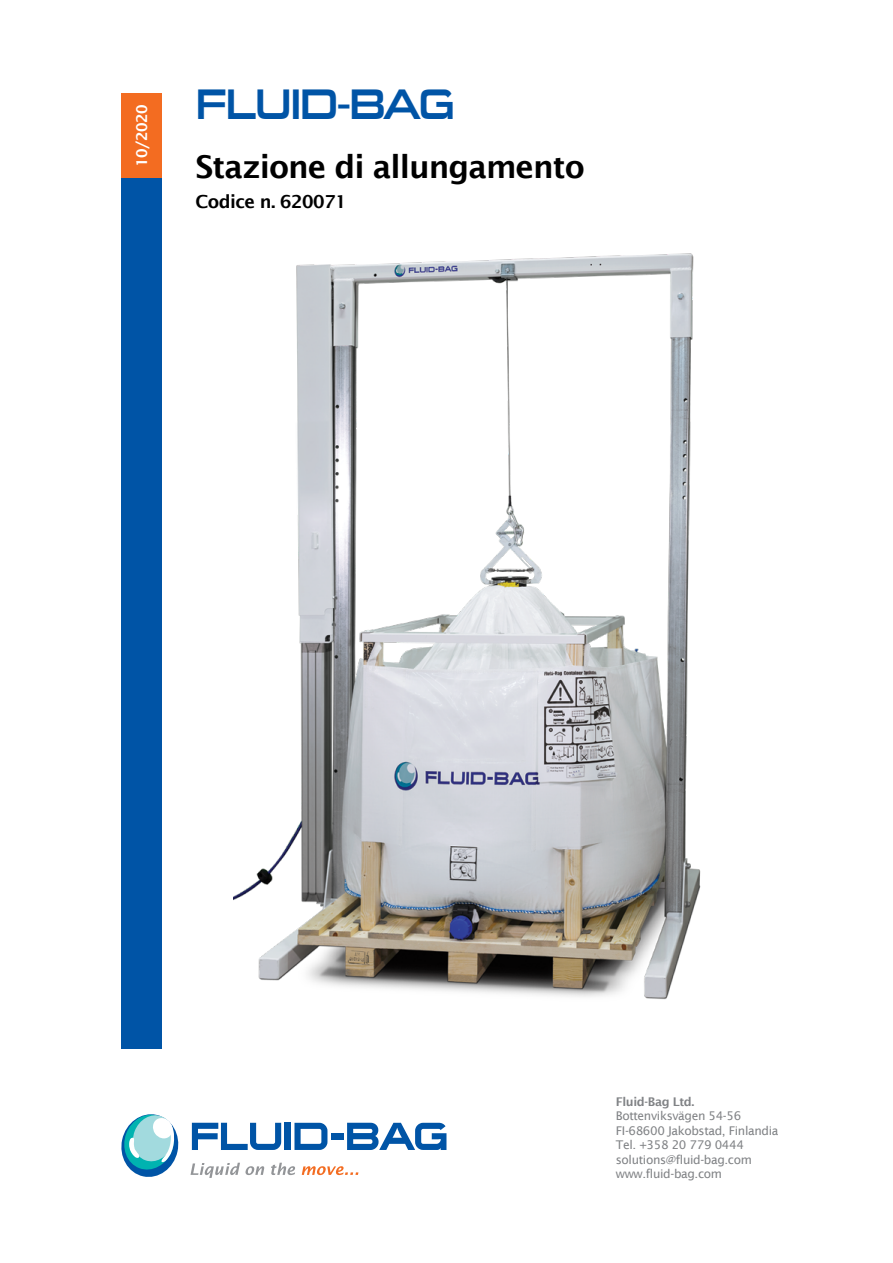
<style>
.page{position:relative;width:893px;height:1263px;background:#fff}
.page>*{position:absolute;margin:0;border:0;box-sizing:border-box;transform-origin:0 0}
.t1{font:42px "Sui Generis Rg";letter-spacing:-.03em;color:#0054a6}
.t2{font:600 31.5px "Lucida Sans";letter-spacing:-.03em;color:#000}
.t3{font:600 18px "Lucida Sans";letter-spacing:-.03em;color:#000}
.t4{font:600 15px "Lucida Sans";letter-spacing:-.03em;color:#fff}
.t5{font:12px/14.4px "Lucida Sans";letter-spacing:-.03em;color:#808285}
.t6{font:600 12px "Lucida Sans";letter-spacing:-.03em;color:#808285}
</style>
<div class="page">
<div style="left:121px;top:93px;width:41px;height:956px;background:#0054a6"></div>
<div style="left:121px;top:93px;width:41px;height:85px;background:#f36c21"></div>
<svg style="left:121px;top:1114px;width:58px;height:63px"></svg>
<svg style="left:192px;top:1123px;width:89px;height:27px"></svg>
<div style="left:285px;top:1123px;width:6px;height:27px;background:#0054a6"></div>
<svg style="left:294px;top:1123px;width:33px;height:27px"></svg>
<div style="left:331px;top:1133px;width:12px;height:6px;background:#0054a6"></div>
<svg style="left:347px;top:1123px;width:99px;height:27px"></svg>
<svg style="left:191px;top:1163px;width:73px;height:15px"></svg>
<svg style="left:271px;top:1163px;width:24px;height:12px"></svg>
<svg style="left:302px;top:1166px;width:56px;height:9px"></svg>
<img style="left:233px;top:253px;width:468px;height:747px">
<p class="t4" style="left:133px;top:167px;width:64px;rotate:-90deg">10/2020</p>
<h1 class="t1" style="left:196px;top:80px;width:261px">FLUID-BAG</h1>
<h2 class="t2" style="left:196px;top:148px;width:391px">Stazione di allungamento</h2>
<h3 class="t3" style="left:196px;top:191px;width:152px">Codice n. 620071</h3>
<p class="t6" style="left:616px;top:1095px;width:80px">Fluid-Bag Ltd.</p>
<p class="t5" style="left:616px;top:1109px;width:164px">Bottenviksvägen 54-56<br>FI-68600 Jakobstad, Finlandia<br>Tel. +358 20 779 0444 solutions@fluid-bag.com www.fluid-bag.com</p>
</div>
